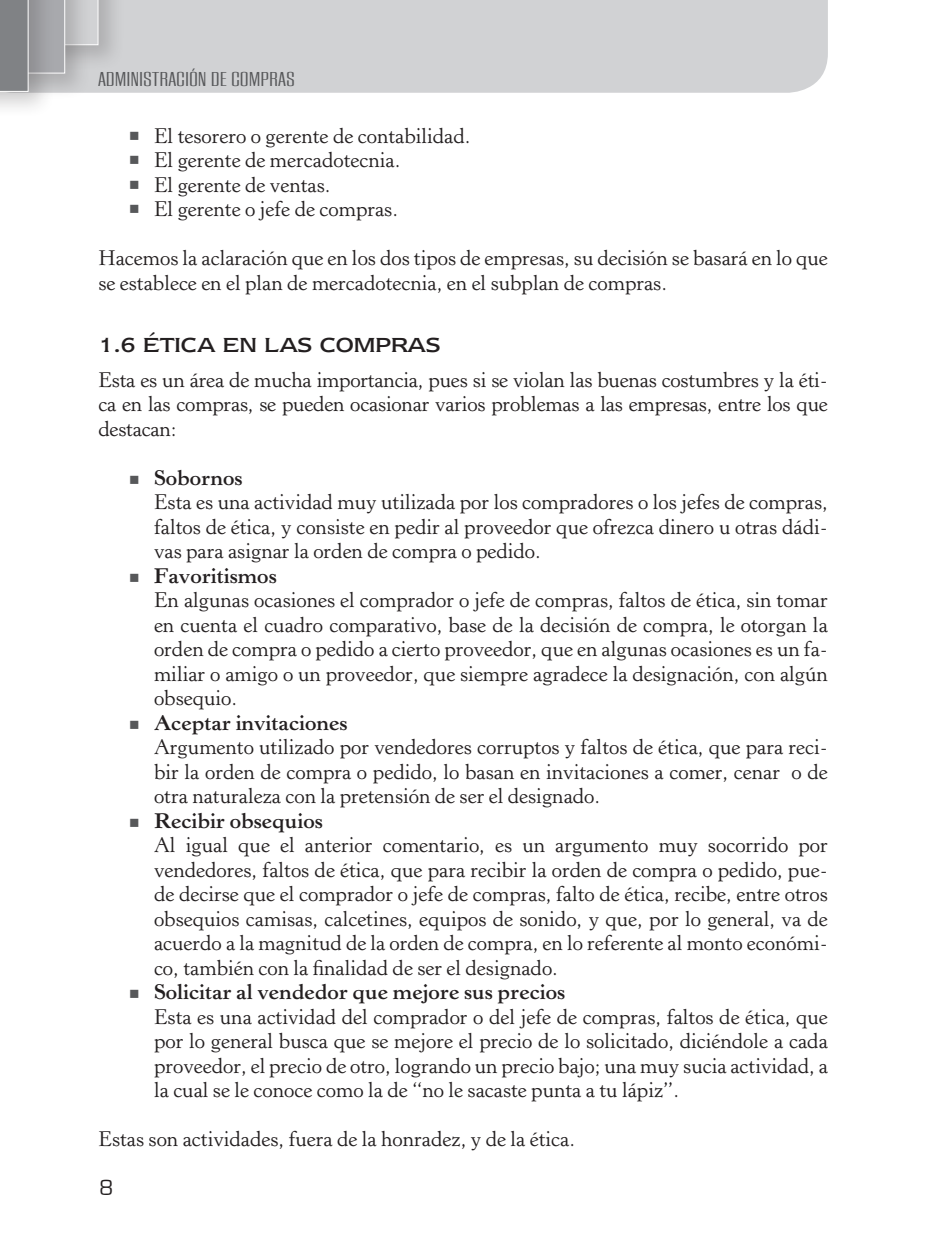
<style>
.page{position:relative;width:942px;height:1239px;background:#fff}
.page>*{position:absolute;margin:0;border:0;box-sizing:border-box;transform-origin:0 0}
.t1{font:23.62px "Newtext IT Cby BT";color:#231f20}
.t2{font:22.75px "Eurostile";color:#231f20}
.t3{font:21px/24.5px "Horley Old Style MT Std";color:#231f20}
.t4{font:300 21px "Europa Grotesque";letter-spacing:.025em;color:#57585a;scale:1.1 1}
.s1{color:#57585a}
.s2{font-weight:700}
</style>
<div class="page">
<div style="left:101px;top:0;width:727px;height:93px;background:#d1d2d4"></div>
<div style="left:0;top:0;width:134px;height:80px;background:#231f20;opacity:.2"></div>
<div style="left:0;top:0;width:101px;height:109px;background:#231f20;opacity:.2"></div>
<div style="left:0;top:0;width:64px;height:127px;background:#231f20;opacity:.2"></div>
<svg style="left:0;top:0;width:98px;height:92px;background:#a6a7aa"></svg>
<p class="t4" style="left:98px;top:65px;width:180px">ADMINISTRACIÓN DE COMPRAS</p>
<p class="t3" style="left:129px;top:124px;width:343px"><span class="s1">■</span> El tesorero o gerente de contabilidad.</p>
<p class="t3" style="left:129px;top:148px;width:273px"><span class="s1">■</span> El gerente de mercadotecnia.</p>
<p class="t3" style="left:129px;top:173px;width:203px"><span class="s1">■</span> El gerente de ventas.</p>
<p class="t3" style="left:129px;top:197px;width:270px"><span class="s1">■</span> El gerente o jefe de compras.</p>
<p class="t3" style="left:98px;top:246px;width:731px">Hacemos la aclaración que en los dos tipos de empresas, su decisión se basará en lo que se establece en el plan de mercadotecnia, en el subplan de compras.</p>
<p class="t1" style="left:98px;top:331px;width:344px">1.6 ÉTICA EN LAS COMPRAS</p>
<p class="t3" style="left:98px;top:368px;width:731px;text-align:justify">Esta es un área de mucha importancia, pues si se violan las buenas costumbres y la éti&shy;ca en las compras, se pueden ocasionar varios problemas a las empresas, entre los que destacan:</p>
<p class="t3" style="left:154px;top:466px;width:675px;text-indent:-25px"><span class="s1">■</span> <span class="s2">Sobornos<br></span>Esta es una actividad muy utilizada por los compradores o los jefes de compras, faltos de ética, y consiste en pedir al proveedor que ofrezca dinero u otras dádi&shy;vas para asignar la orden de compra o pedido.</p>
<p class="t3" style="left:154px;top:564px;width:675px;text-indent:-25px"><span class="s1">■</span> <span class="s2">Favoritismos<br></span>En algunas ocasiones el comprador o jefe de compras, faltos de ética, sin tomar en cuenta el cuadro comparativo, base de la decisión de compra, le otorgan la orden de compra o pedido a cierto proveedor, que en algunas ocasiones es un fa&shy;miliar o amigo o un proveedor, que siempre agradece la designación, con algún obsequio.</p>
<p class="t3" style="left:154px;top:711px;width:675px;text-indent:-25px"><span class="s1">■</span> <span class="s2">Aceptar invitaciones<br></span>Argumento utilizado por vendedores corruptos y faltos de ética, que para reci&shy;bir la orden de compra o pedido, lo basan en invitaciones a comer, cenar o de otra naturaleza con la pretensión de ser el designado.</p>
<p class="t3" style="left:154px;top:809px;width:675px;text-indent:-25px"><span class="s1">■</span> <span class="s2">Recibir obsequios<br></span>Al igual que el anterior comentario, es un argumento muy socorrido por vendedores, faltos de ética, que para recibir la orden de compra o pedido, pue&shy;de decirse que el comprador o jefe de compras, falto de ética, recibe, entre otros obsequios camisas, calcetines, equipos de sonido, y que, por lo general, va de acuerdo a la magnitud de la orden de compra, en lo referente al monto económi&shy;co, también con la finalidad de ser el designado.</p>
<p class="t3" style="left:154px;top:980px;width:675px;text-indent:-25px"><span class="s1">■</span> <span class="s2">Solicitar al vendedor que mejore sus precios<br></span>Esta es una actividad del comprador o del jefe de compras, faltos de ética, que por lo general busca que se mejore el precio de lo solicitado, diciéndole a cada proveedor, el precio de otro, logrando un precio bajo; una muy sucia actividad, a la cual se le conoce como la de “no le sacaste punta a tu lápiz”.</p>
<p class="t3" style="left:98px;top:1127px;width:478px">Estas son actividades, fuera de la honradez, y de la ética.</p>
<p class="t2" style="left:99px;top:1175px;width:15px">8</p>
</div>
